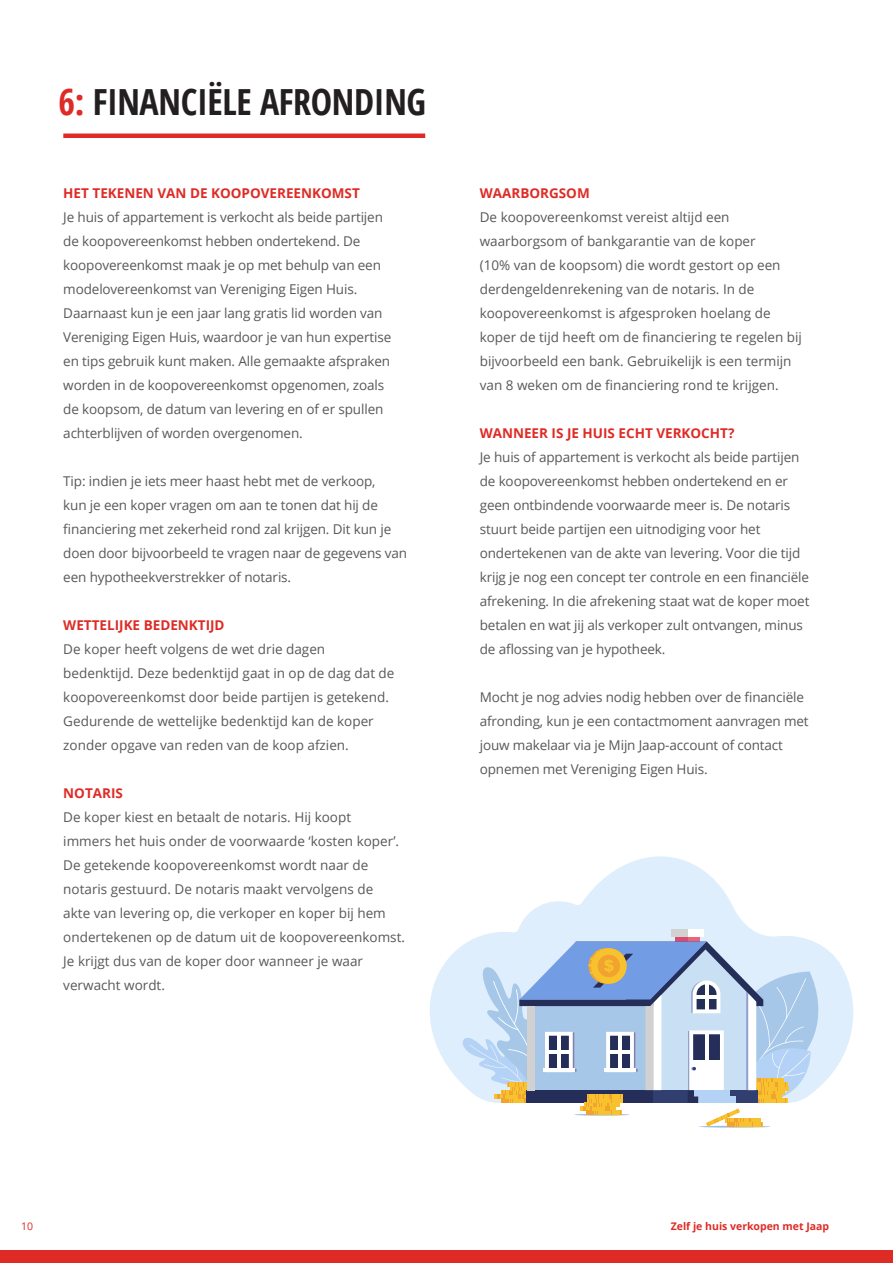
<style>
.page{position:relative;width:893px;height:1263px;background:#fff}
.page>*{position:absolute;margin:0;border:0;box-sizing:border-box;transform-origin:0 0}
.t1{font:700 condensed 36px "Open Sans";letter-spacing:-.01em;color:#231f20}
.t2{font:13.5px/24px "Open Sans";letter-spacing:-.01em;color:#57585a}
.t3{font:700 13.5px "Open Sans";color:#de2b26}
.t4{font:700 10.5px "Open Sans";color:#de2b26}
.t5{font:10.5px "Open Sans";color:#de2b26}
.s1{color:#de2b26}
</style>
<div class="page">
<div style="left:0;top:1250px;width:893px;height:13px;background:#de2b26"></div>
<div style="left:63px;top:133px;width:362px;height:5px;background:#de2b26"></div>
<svg style="left:430px;top:856px;width:423px;height:223px"></svg>
<svg style="left:688px;top:937px;width:12px;height:5px"></svg>
<svg style="left:675px;top:937px;width:13px;height:5px"></svg>
<div style="left:688px;top:929px;width:16px;height:8px;background:#fff"></div>
<div style="left:672px;top:929px;width:16px;height:8px;background:#d1d1d1"></div>
<svg style="left:458px;top:942px;width:372px;height:185px"></svg>
<p class="t1" style="left:58px;top:77px;width:369px"><span class="s1">6:</span> FINANCIËLE AFRONDING</p>
<p class="t3" style="left:63px;top:184px;width:298px">HET TEKENEN VAN DE KOOPOVEREENKOMST</p>
<p class="t2" style="left:63px;top:205px;width:329px">Je huis of appartement is verkocht als beide partijen de koopovereenkomst hebben ondertekend. De koopovereenkomst maak je op met behulp van een modelovereenkomst van Vereniging Eigen Huis.<br>Daarnaast kun je een jaar lang gratis lid worden van Vereniging Eigen Huis, waardoor je van hun expertise en tips gebruik kunt maken. Alle gemaakte afspraken worden in de koopovereenkomst opgenomen, zoals de koopsom, de datum van levering en of er spullen achterblijven of worden overgenomen.</p>
<p class="t2" style="left:63px;top:469px;width:345px">Tip: indien je iets meer haast hebt met de verkoop,<br>kun je een koper vragen om aan te tonen dat hij de financiering met zekerheid rond zal krijgen. Dit kun je doen door bijvoorbeeld te vragen naar de gegevens van een hypotheekverstrekker of notaris.</p>
<p class="t3" style="left:63px;top:616px;width:163px">WETTELIJKE BEDENKTIJD</p>
<p class="t2" style="left:63px;top:637px;width:333px">De koper heeft volgens de wet drie dagen bedenktijd. Deze bedenktijd gaat in op de dag dat de koopovereenkomst door beide partijen is getekend.<br>Gedurende de wettelijke bedenktijd kan de koper zonder opgave van reden van de koop afzien.</p>
<p class="t3" style="left:63px;top:784px;width:61px">NOTARIS</p>
<p class="t2" style="left:63px;top:805px;width:343px">De koper kiest en betaalt de notaris. Hij koopt<br>immers het huis onder de voorwaarde ‘kosten koper’.<br>De getekende koopovereenkomst wordt naar de notaris gestuurd. De notaris maakt vervolgens de<br>akte van levering op, die verkoper en koper bij hem ondertekenen op de datum uit de koopovereenkomst.<br>Je krijgt dus van de koper door wanneer je waar verwacht wordt.</p>
<p class="t3" style="left:480px;top:184px;width:112px">WAARBORGSOM</p>
<p class="t2" style="left:480px;top:205px;width:324px">De koopovereenkomst vereist altijd een waarborgsom of bankgarantie van de koper<br>(10% van de koopsom) die wordt gestort op een derdengeldenrekening van de notaris. In de koopovereenkomst is afgesproken hoelang de koper de tijd heeft om de financiering te regelen bij bijvoorbeeld een bank. Gebruikelijk is een termijn van 8 weken om de financiering rond te krijgen.</p>
<p class="t3" style="left:480px;top:424px;width:256px">WANNEER IS JE HUIS ECHT VERKOCHT?</p>
<p class="t2" style="left:480px;top:445px;width:331px">Je huis of appartement is verkocht als beide partijen de koopovereenkomst hebben ondertekend en er geen ontbindende voorwaarde meer is. De notaris stuurt beide partijen een uitnodiging voor het ondertekenen van de akte van levering. Voor die tijd krijg je nog een concept ter controle en een financiële afrekening. In die afrekening staat wat de koper moet betalen en wat jij als verkoper zult ontvangen, minus de aflossing van je hypotheek.</p>
<p class="t2" style="left:480px;top:685px;width:330px">Mocht je nog advies nodig hebben over de financiële afronding, kun je een contactmoment aanvragen met jouw makelaar via je Mijn Jaap-account of contact opnemen met Vereniging Eigen Huis.</p>
<p class="t5" style="left:21px;top:1219px;width:14px">10</p>
<p class="t4" style="left:671px;top:1219px;width:160px">Zelf je huis verkopen met Jaap</p>
</div>
